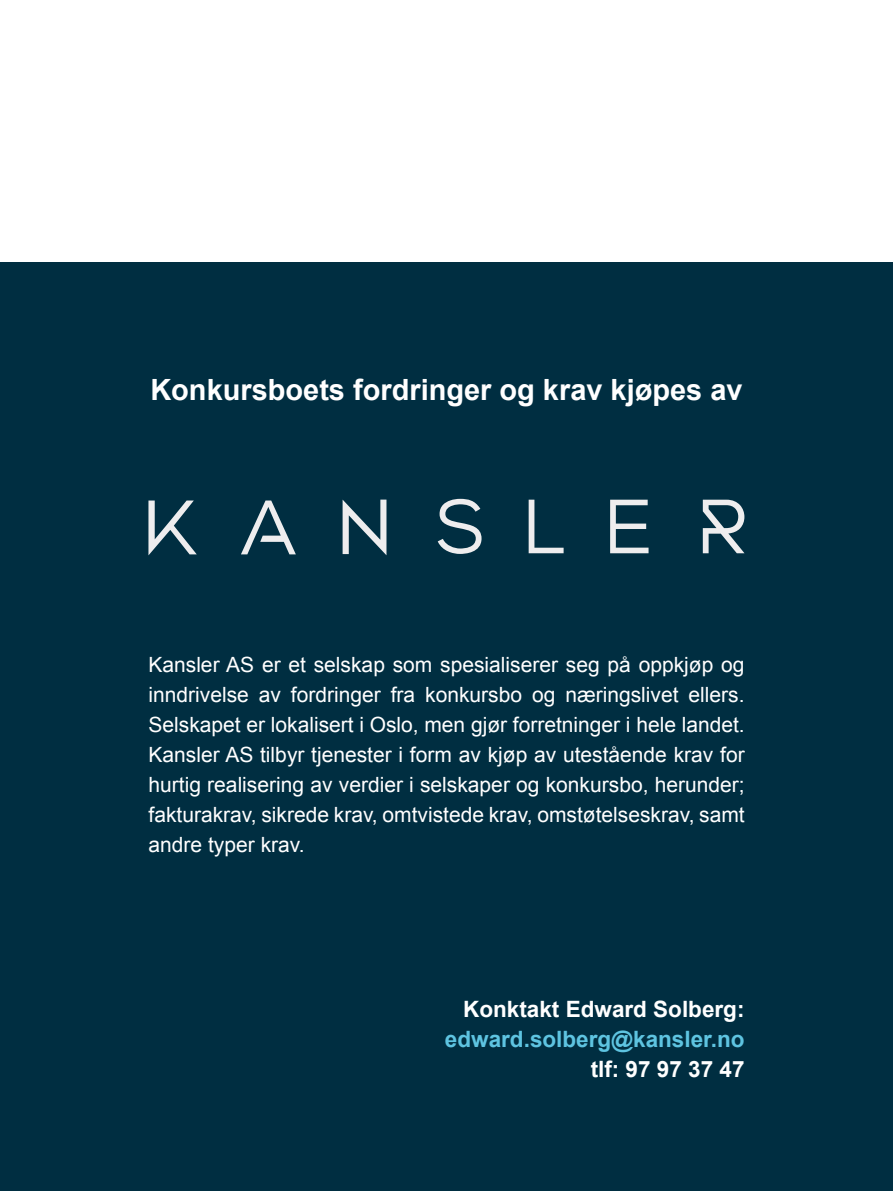
<style>
.page{position:relative;width:893px;height:1191px;background:#fff}
.page>*{position:absolute;margin:0;border:0;box-sizing:border-box;transform-origin:0 0}
.t1{font:700 29.25px "Arial";color:#fff}
.t2{font:700 22.5px "Arial";color:#fff}
.t3{font:700 22.5px "Arial";color:#5ec4e1}
.t4{font:21px/30px "Arial";color:#fff;text-align:justify}
</style>
<div class="page">
<div style="left:0;top:263px;width:893px;height:928px;background:#002e41"></div>
<svg style="left:703px;top:499px;width:41px;height:54px;background:#657f8b"></svg>
<svg style="left:343px;top:499px;width:43px;height:56px;background:#56737f"></svg>
<svg style="left:438px;top:499px;width:44px;height:55px;background:#4e6d7a"></svg>
<svg style="left:529px;top:499px;width:35px;height:54px;background:#385b69"></svg>
<svg style="left:610px;top:499px;width:38px;height:54px;background:#5f7a86"></svg>
<svg style="left:241px;top:500px;width:55px;height:54px;background:#3d5e6d"></svg>
<svg style="left:148px;top:500px;width:49px;height:55px;background:#496876"></svg>
<h1 class="t1" style="left:150px;top:371px;width:594px">Konkursboets fordringer og krav kjøpes av</h1>
<p class="t4" style="left:148px;top:649px;width:598px">Kansler AS er et selskap som spesialiserer seg på oppkjøp og inndrivelse av fordringer fra konkursbo og næringslivet ellers.<br>Selskapet er lokalisert i Oslo, men gjør forretninger i hele landet.<br>Kansler AS tilbyr tjenester i form av kjøp av utestående krav for hurtig realisering av verdier i selskaper og konkursbo, herunder; fakturakrav, sikrede krav, omtvistede krav, omstøtelseskrav, samt andre typer krav.</p>
<p class="t2" style="left:463px;top:994px;width:283px">Konktakt Edward Solberg:</p>
<p class="t3" style="left:445px;top:1024px;width:301px">edward.solberg@kansler.no</p>
<p class="t2" style="left:591px;top:1054px;width:155px">tlf: 97 97 37 47</p>
</div>
